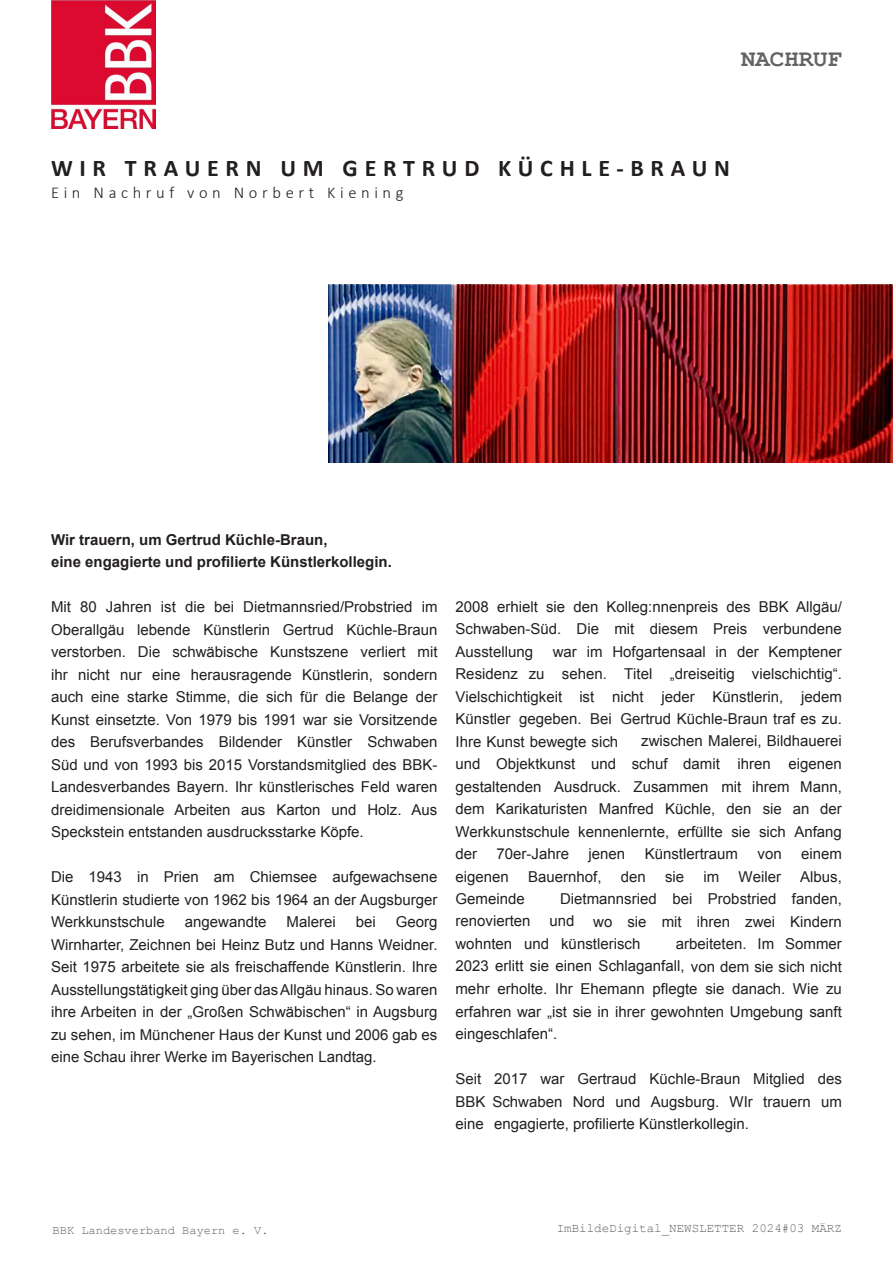
<style>
.page{position:relative;width:893px;height:1263px;background:#fff}
.page>*{position:absolute;margin:0;border:0;box-sizing:border-box;transform-origin:0 0}
.t1{font:700 24px "Calibri";letter-spacing:.28em;color:#231f20}
.t2{font:700 24px "Courier New";color:#636366}
.t3{font:300 16.5px "Calibri";letter-spacing:.28em;color:#231f20}
.t4{font:15px/22.5px "Arial";color:#231f20;text-align:justify}
.t5{font:700 15px/22.5px "Arial";color:#231f20}
.t6{font:12.45px "Courier New";color:#636366}
.t7{font:12px "Courier New";color:#636366}
</style>
<div class="page">
<img style="left:51px;top:0;width:104px;height:128px">
<img style="left:328px;top:284px;width:565px;height:178px">
<h1 class="t2" style="left:741px;top:44px;width:102px">NACHRUF</h1>
<h1 class="t1" style="left:51px;top:153px;width:680px">WIR TRAUERN UM GERTRUD KÜCHLE-BRAUN</h1>
<p class="t3" style="left:51px;top:183px;width:354px">Ein Nachruf von Norbert Kiening</p>
<p class="t5" style="left:51px;top:529px;width:342px">Wir trauern, um Gertrud Küchle-Braun,<br>eine engagierte und profilierte Künstlerkollegin.</p>
<p class="t4" style="left:51px;top:596px;width:388px">Mit 80 Jahren ist die bei Dietmannsried/Probstried im Oberallgäu lebende Künstlerin Gertrud Küchle-Braun verstorben. Die schwäbische Kunstszene verliert mit ihr nicht nur eine herausragende Künstlerin, sondern auch eine starke Stimme, die sich für die Belange der Kunst einsetzte. Von 1979 bis 1991 war sie Vorsitzende des Berufsverbandes Bildender Künstler Schwaben Süd und von 1993 bis 2015 Vorstandsmitglied des BBK-Landesverbandes Bayern. Ihr künstlerisches Feld waren dreidimensionale Arbeiten aus Karton und Holz. Aus Speckstein entstanden ausdrucksstarke Köpfe.</p>
<p class="t4" style="left:51px;top:866px;width:388px">Die 1943 in Prien am Chiemsee aufgewachsene Künstlerin studierte von 1962 bis 1964 an der Augsburger Werkkunstschule</p>
<p class="t4" style="left:51px;top:911px;width:388px;text-indent:345px">Georg Wirnharter, Zeichnen bei Heinz Butz und Hanns Weidner.<br>Seit 1975 arbeitete sie als freischaffende Künstlerin. Ihre Ausstellungstätigkeit ging über das Allgäu hinaus. So waren ihre Arbeiten in der „Großen Schwäbischen“ in Augsburg zu sehen, im Münchener Haus der Kunst und 2006 gab es eine Schau ihrer Werke im Bayerischen Landtag.</p>
<p class="t4" style="left:185px;top:911px;width:83px">angewandte</p>
<p class="t4" style="left:287px;top:911px;width:51px">Malerei</p>
<p class="t4" style="left:356px;top:911px;width:22px">bei</p>
<p class="t4" style="left:455px;top:595px;width:388px">2008 erhielt sie den Kolleg:nnenpreis des BBK Allgäu/ Schwaben-Süd. Die mit diesem Preis verbundene Ausstellung</p>
<p class="t4" style="left:455px;top:640px;width:388px;text-indent:97px">war im Hofgartensaal in der Kemptener Residenz zu sehen. Titel „dreiseitig vielschichtig“.<br>Vielschichtigkeit ist nicht jeder Künstlerin, jedem Künstler gegeben. Bei Gertrud Küchle-Braun traf es zu.<br>Ihre Kunst bewegte sich</p>
<p class="t4" style="left:455px;top:730px;width:388px;text-indent:186px">zwischen Malerei, Bildhauerei und Objektkunst und schuf damit ihren eigenen gestaltenden Ausdruck. Zusammen mit ihrem Mann, dem Karikaturisten Manfred Küchle, den sie an der Werkkunstschule kennenlernte, erfüllte sie sich Anfang der</p>
<p class="t4" style="left:497px;top:843px;width:74px">70er-Jahre</p>
<p class="t4" style="left:589px;top:843px;width:38px">jenen</p>
<p class="t4" style="left:645px;top:843px;width:95px">Künstlertraum</p>
<p class="t4" style="left:757px;top:843px;width:26px">von</p>
<p class="t4" style="left:801px;top:843px;width:42px">einem</p>
<p class="t4" style="left:455px;top:865px;width:55px">eigenen</p>
<p class="t4" style="left:528px;top:865px;width:75px">Bauernhof,</p>
<p class="t4" style="left:621px;top:865px;width:27px">den</p>
<p class="t4" style="left:665px;top:865px;width:21px">sie</p>
<p class="t4" style="left:703px;top:865px;width:17px">im</p>
<p class="t4" style="left:738px;top:865px;width:44px">Weiler</p>
<p class="t4" style="left:800px;top:865px;width:43px">Albus,</p>
<p class="t4" style="left:455px;top:888px;width:71px">Gemeinde</p>
<p class="t4" style="left:560px;top:887px;width:283px">Dietmannsried bei Probstried fanden,</p>
<p class="t4" style="left:455px;top:910px;width:77px">renovierten</p>
<p class="t4" style="left:549px;top:910px;width:27px">und</p>
<p class="t4" style="left:455px;top:910px;width:388px;text-indent:138px">wo sie mit ihren zwei Kindern wohnten und künstlerisch</p>
<p class="t4" style="left:455px;top:932px;width:388px;text-indent:220px">arbeiteten. Im Sommer 2023 erlitt sie einen Schlaganfall, von dem sie sich nicht mehr erholte. Ihr Ehemann pflegte sie danach. Wie zu erfahren war „ist sie in ihrer gewohnten Umgebung sanft eingeschlafen“.</p>
<p class="t4" style="left:455px;top:1068px;width:388px">Seit 2017 war Gertraud Küchle-Braun Mitglied des BBK Schwaben Nord und Augsburg. WIr trauern um eine engagierte, profilierte Künstlerkollegin.</p>
<p class="t7" style="left:53px;top:1222px;width:218px">BBK Landesverband Bayern e. V.</p>
<p class="t6" style="left:557px;top:1221px;width:287px">ImBildeDigital_NEWSLETTER 2024#03 MÄRZ</p>
</div>
